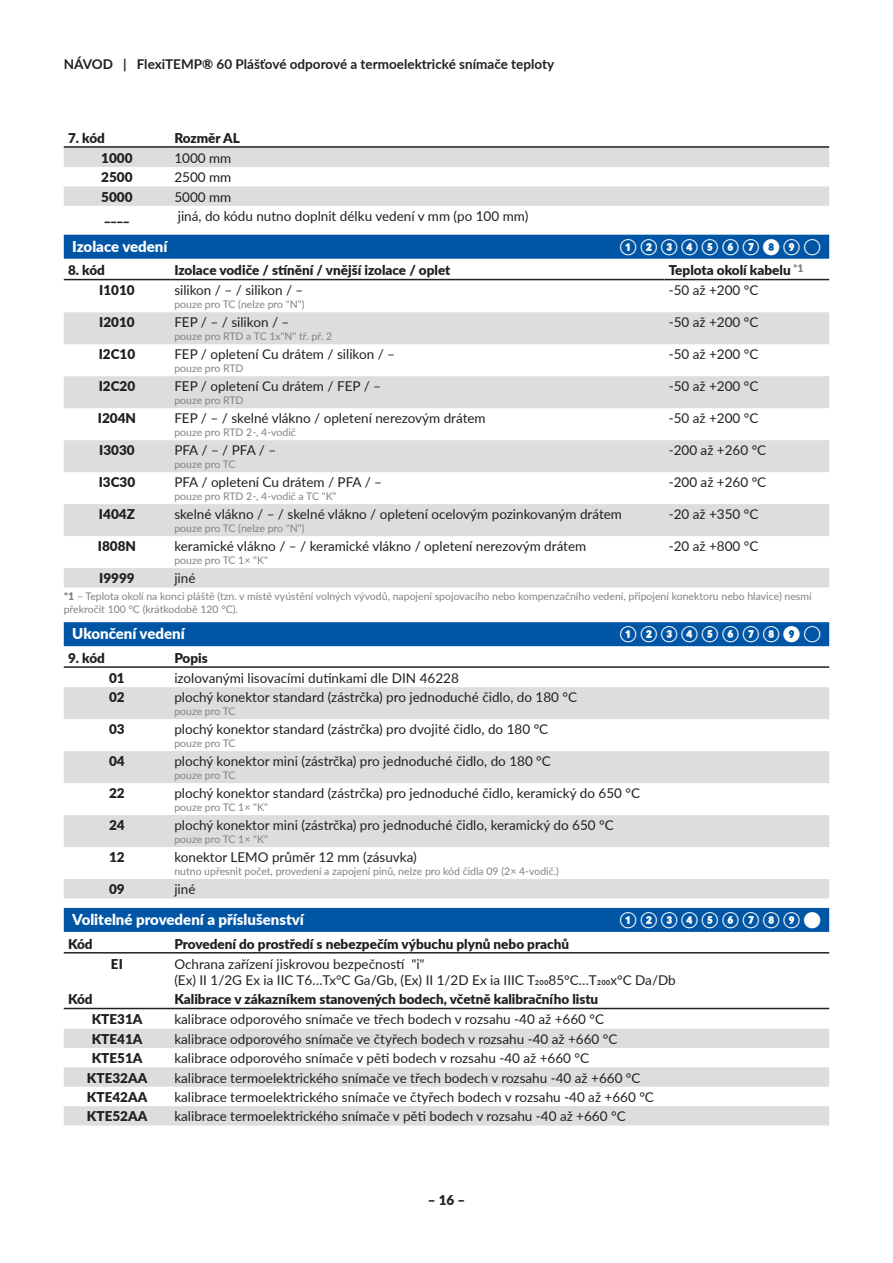
<style>
.page{position:relative;width:893px;height:1263px;background:#fff}
.page>*{position:absolute;margin:0;border:0;box-sizing:border-box;transform-origin:0 0}
.Sekce{font:900 15px "Lato";color:#fff}
.Základ{font:13.5px/16.2px "Lato";color:#231f20}
.Záklaví{font:900 13.5px "Lato";color:#231f20}
.Kód{font:900 13.5px "Lato";color:#231f20}
.t1{font:700 13.5px "Lato";color:#231f20}
.Poznámka{font:10.5px "Lato";color:#808285}
.Vysvětlivka{font:10.5px/12.6px "Lato";color:#808285}
.s1{font-weight:900}
</style>
<div class="page">
<div style="left:64px;top:235px;width:765px;height:24px;background:#0155a5"></div>
<div style="left:64px;top:622px;width:765px;height:24px;background:#0155a5"></div>
<div style="left:64px;top:908px;width:765px;height:24px;background:#0155a5"></div>
<svg style="left:64px;top:148px;width:765px;height:58px;fill:#dcdddf"></svg>
<hr style="left:64px;top:146px;width:106px;height:2px;background:#231f20">
<hr style="left:170px;top:146px;width:659px;height:2px;background:#231f20">
<svg style="left:64px;top:312px;width:765px;height:275px;fill:#dcdddf"></svg>
<hr style="left:64px;top:279px;width:106px;height:1px;background:#231f20">
<hr style="left:170px;top:279px;width:494px;height:1px;background:#231f20">
<hr style="left:664px;top:279px;width:165px;height:1px;background:#231f20">
<svg style="left:64px;top:687px;width:765px;height:211px;fill:#dcdddf"></svg>
<hr style="left:64px;top:666px;width:106px;height:2px;background:#231f20">
<hr style="left:170px;top:666px;width:659px;height:2px;background:#231f20">
<hr style="left:64px;top:952px;width:106px;height:1px;background:#231f20">
<hr style="left:170px;top:952px;width:659px;height:1px;background:#231f20">
<svg style="left:64px;top:1029px;width:765px;height:96px;fill:#dcdddf"></svg>
<hr style="left:64px;top:1008px;width:106px;height:1px;background:#231f20">
<hr style="left:170px;top:1008px;width:659px;height:1px;background:#231f20">
<p class="t1" style="left:64px;top:54px;width:492px">NÁVOD | FlexiTEMP® 60 Plášťové odporové a termoelektrické snímače teploty</p>
<p class="Záklaví" style="left:68px;top:128px;width:38px">7. kód</p>
<p class="Záklaví" style="left:174px;top:128px;width:67px">Rozměr AL</p>
<p class="Kód" style="left:101px;top:148px;width:33px">1000</p>
<p class="Základ" style="left:174px;top:149px;width:58px">1000 mm</p>
<p class="Kód" style="left:101px;top:167px;width:33px">2500</p>
<p class="Základ" style="left:174px;top:169px;width:58px">2500 mm</p>
<p class="Kód" style="left:101px;top:186px;width:33px">5000</p>
<p class="Základ" style="left:174px;top:188px;width:58px">5000 mm</p>
<p class="Kód" style="left:104px;top:206px;width:27px">____</p>
<p class="Základ" style="left:178px;top:207px;width:352px">jiná, do kódu nutno doplnit délku vedení v mm (po 100 mm)</p>
<p class="Sekce" style="left:72px;top:235px;width:97px">Izolace vedení</p>
<p class="Sekce" style="left:620px;top:235px;width:182px">① ② ③ ④ ⑤ ⑥ ⑦ ❽ ⑨</p>
<p class="Záklaví" style="left:68px;top:260px;width:38px">8. kód</p>
<p class="Záklaví" style="left:174px;top:260px;width:278px">Izolace vodiče / stínění / vnější izolace / oplet</p>
<p class="Záklaví" style="left:669px;top:260px;width:137px">Teplota okolí kabelu <sup>*1</sup></p>
<p class="Kód" style="left:99px;top:280px;width:37px">I1010</p>
<p class="Základ" style="left:174px;top:282px;width:131px">silikon / – / silikon / –</p>
<p class="Poznámka" style="left:174px;top:297px;width:132px">pouze pro TC (nelze pro "N")</p>
<p class="Základ" style="left:669px;top:282px;width:91px">-50 až +200 °C</p>
<p class="Kód" style="left:99px;top:312px;width:37px">I2010</p>
<p class="Základ" style="left:174px;top:314px;width:117px">FEP / – / silikon / –</p>
<p class="Poznámka" style="left:174px;top:329px;width:159px">pouze pro RTD a TC 1x"N" tř. př. 2</p>
<p class="Základ" style="left:669px;top:314px;width:91px">-50 až +200 °C</p>
<p class="Kód" style="left:99px;top:344px;width:38px">I2C10</p>
<p class="Základ" style="left:174px;top:346px;width:222px">FEP / opletení Cu drátem / silikon / –</p>
<p class="Poznámka" style="left:174px;top:361px;width:71px">pouze pro RTD</p>
<p class="Základ" style="left:669px;top:346px;width:91px">-50 až +200 °C</p>
<p class="Kód" style="left:99px;top:376px;width:38px">I2C20</p>
<p class="Základ" style="left:174px;top:378px;width:208px">FEP / opletení Cu drátem / FEP / –</p>
<p class="Poznámka" style="left:174px;top:393px;width:71px">pouze pro RTD</p>
<p class="Základ" style="left:669px;top:378px;width:91px">-50 až +200 °C</p>
<p class="Kód" style="left:98px;top:408px;width:40px">I204N</p>
<p class="Základ" style="left:174px;top:410px;width:313px">FEP / – / skelné vlákno / opletení nerezovým drátem</p>
<p class="Poznámka" style="left:174px;top:425px;width:123px">pouze pro RTD 2-, 4-vodič</p>
<p class="Základ" style="left:669px;top:410px;width:91px">-50 až +200 °C</p>
<p class="Kód" style="left:99px;top:440px;width:37px">I3030</p>
<p class="Základ" style="left:174px;top:442px;width:103px">PFA / – / PFA / –</p>
<p class="Poznámka" style="left:174px;top:457px;width:63px">pouze pro TC</p>
<p class="Základ" style="left:669px;top:442px;width:99px">-200 až +260 °C</p>
<p class="Kód" style="left:99px;top:472px;width:38px">I3C30</p>
<p class="Základ" style="left:174px;top:474px;width:209px">PFA / opletení Cu drátem / PFA / –</p>
<p class="Poznámka" style="left:174px;top:489px;width:164px">pouze pro RTD 2-, 4-vodič a TC "K"</p>
<p class="Základ" style="left:669px;top:474px;width:99px">-200 až +260 °C</p>
<p class="Kód" style="left:99px;top:504px;width:37px">I404Z</p>
<p class="Základ" style="left:174px;top:506px;width:449px">skelné vlákno / – / skelné vlákno / opletení ocelovým pozinkovaným drátem</p>
<p class="Poznámka" style="left:174px;top:520px;width:132px">pouze pro TC (nelze pro "N")</p>
<p class="Základ" style="left:669px;top:506px;width:91px">-20 až +350 °C</p>
<p class="Kód" style="left:98px;top:536px;width:40px">I808N</p>
<p class="Základ" style="left:174px;top:538px;width:413px">keramické vlákno / – / keramické vlákno / opletení nerezovým drátem</p>
<p class="Poznámka" style="left:174px;top:552px;width:95px">pouze pro TC 1× "K"</p>
<p class="Základ" style="left:669px;top:538px;width:91px">-20 až +800 °C</p>
<p class="Kód" style="left:99px;top:568px;width:37px">I9999</p>
<p class="Základ" style="left:174px;top:570px;width:23px">jiné</p>
<p class="Vysvětlivka" style="left:64px;top:589px;width:749px"><span class="s1">*1</span> – Teplota okolí na konci pláště (tzn. v místě vyústění volných vývodů, napojení spojovacího nebo kompenzačního vedení, připojení konektoru nebo hlavice) nesmí překročit 100 °C (krátkodobě 120 °C).</p>
<p class="Sekce" style="left:72px;top:622px;width:114px">Ukončení vedení</p>
<p class="Sekce" style="left:620px;top:622px;width:182px">① ② ③ ④ ⑤ ⑥ ⑦ ⑧ ❾</p>
<p class="Záklaví" style="left:68px;top:648px;width:38px">9. kód</p>
<p class="Záklaví" style="left:174px;top:648px;width:35px">Popis</p>
<p class="Kód" style="left:109px;top:668px;width:17px">01</p>
<p class="Základ" style="left:174px;top:669px;width:286px">izolovanými lisovacími dutinkami dle DIN 46228</p>
<p class="Kód" style="left:109px;top:687px;width:17px">02</p>
<p class="Základ" style="left:174px;top:689px;width:404px">plochý konektor standard (zástrčka) pro jednoduché čidlo, do 180 °C</p>
<p class="Poznámka" style="left:174px;top:703px;width:63px">pouze pro TC</p>
<p class="Kód" style="left:109px;top:719px;width:17px">03</p>
<p class="Základ" style="left:174px;top:721px;width:375px">plochý konektor standard (zástrčka) pro dvojité čidlo, do 180 °C</p>
<p class="Poznámka" style="left:174px;top:735px;width:63px">pouze pro TC</p>
<p class="Kód" style="left:109px;top:751px;width:17px">04</p>
<p class="Základ" style="left:174px;top:753px;width:378px">plochý konektor mini (zástrčka) pro jednoduché čidlo, do 180 °C</p>
<p class="Poznámka" style="left:174px;top:767px;width:63px">pouze pro TC</p>
<p class="Kód" style="left:109px;top:783px;width:17px">22</p>
<p class="Základ" style="left:174px;top:785px;width:467px">plochý konektor standard (zástrčka) pro jednoduché čidlo, keramický do 650 °C</p>
<p class="Poznámka" style="left:174px;top:799px;width:95px">pouze pro TC 1× "K"</p>
<p class="Kód" style="left:109px;top:815px;width:17px">24</p>
<p class="Základ" style="left:174px;top:817px;width:441px">plochý konektor mini (zástrčka) pro jednoduché čidlo, keramický do 650 °C</p>
<p class="Poznámka" style="left:174px;top:831px;width:95px">pouze pro TC 1× "K"</p>
<p class="Kód" style="left:109px;top:847px;width:17px">12</p>
<p class="Základ" style="left:174px;top:849px;width:244px">konektor LEMO průměr 12 mm (zásuvka)</p>
<p class="Poznámka" style="left:174px;top:863px;width:386px">nutno upřesnit počet, provedení a zapojení pinů, nelze pro kód čidla 09 (2× 4-vodič.)</p>
<p class="Kód" style="left:109px;top:879px;width:17px">09</p>
<p class="Základ" style="left:174px;top:880px;width:23px">jiné</p>
<p class="Sekce" style="left:72px;top:908px;width:233px">Volitelné provedení a příslušenství</p>
<p class="Sekce" style="left:620px;top:908px;width:182px">① ② ③ ④ ⑤ ⑥ ⑦ ⑧ ⑨</p>
<p class="Záklaví" style="left:68px;top:933px;width:26px">Kód</p>
<p class="Záklaví" style="left:174px;top:933px;width:396px">Provedení do prostředí s nebezpečím výbuchu plynů nebo prachů</p>
<p class="Kód" style="left:111px;top:953px;width:13px">EI</p>
<p class="Základ" style="left:174px;top:955px;width:503px">Ochrana zařízení jiskrovou bezpečností "i"<br>(Ex) II 1/2G Ex ia IIC T6…Tx°C Ga/Gb, (Ex) II 1/2D Ex ia IIIC T20085°C…T200x°C Da/Db</p>
<p class="Záklaví" style="left:68px;top:989px;width:26px">Kód</p>
<p class="Záklaví" style="left:174px;top:989px;width:425px">Kalibrace v zákazníkem stanovených bodech, včetně kalibračního listu</p>
<p class="Kód" style="left:92px;top:1009px;width:52px">KTE31A</p>
<p class="Základ" style="left:174px;top:1011px;width:431px">kalibrace odporového snímače ve třech bodech v rozsahu -40 až +660 °C</p>
<p class="Kód" style="left:92px;top:1029px;width:52px">KTE41A</p>
<p class="Základ" style="left:174px;top:1030px;width:445px">kalibrace odporového snímače ve čtyřech bodech v rozsahu -40 až +660 °C</p>
<p class="Kód" style="left:92px;top:1048px;width:52px">KTE51A</p>
<p class="Základ" style="left:174px;top:1049px;width:416px">kalibrace odporového snímače v pěti bodech v rozsahu -40 až +660 °C</p>
<p class="Kód" style="left:87px;top:1067px;width:62px">KTE32AA</p>
<p class="Základ" style="left:174px;top:1069px;width:468px">kalibrace termoelektrického snímače ve třech bodech v rozsahu -40 až +660 °C</p>
<p class="Kód" style="left:87px;top:1087px;width:62px">KTE42AA</p>
<p class="Základ" style="left:174px;top:1088px;width:481px">kalibrace termoelektrického snímače ve čtyřech bodech v rozsahu -40 až +660 °C</p>
<p class="Kód" style="left:87px;top:1106px;width:62px">KTE52AA</p>
<p class="Základ" style="left:174px;top:1108px;width:453px">kalibrace termoelektrického snímače v pěti bodech v rozsahu -40 až +660 °C</p>
<p class="Záklaví" style="left:428px;top:1189px;width:39px">– 16 –</p>
</div>
